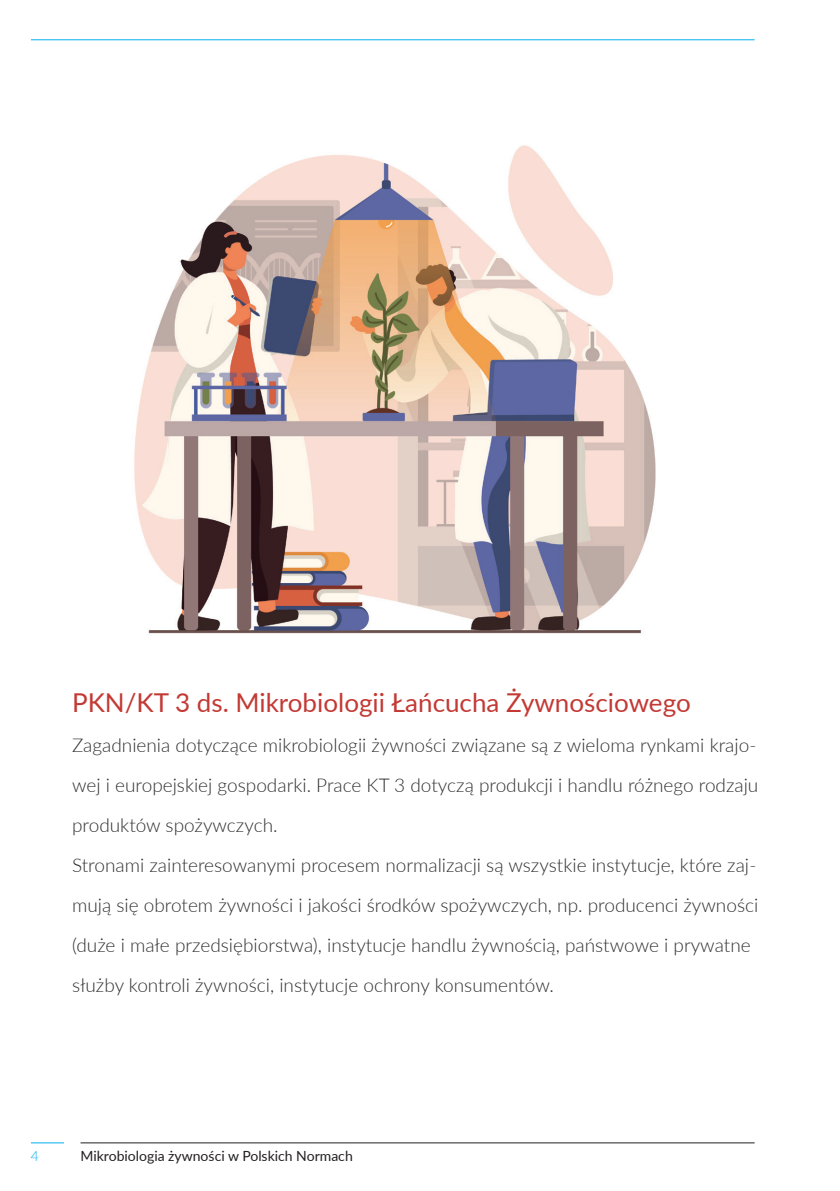
<style>
.page{position:relative;width:840px;height:1191px;background:#fff}
.page>*{position:absolute;margin:0;border:0;box-sizing:border-box;transform-origin:0 0}
.NAGŁÓWEK_AKAPITU_-_b{font:26px "Lato";color:#c33934}
.Tekst_główny{font:300 19px/40px "Lato";color:#312f30;text-align:justify}
.t1{font:14px "Lato";color:#231f20}
.t2{font:300 14px "Lato";color:#00aeef}
</style>
<div class="page">
<hr style="left:80px;top:1142px;width:674px;height:1px;background:#231f20">
<hr style="left:31px;top:39px;width:723px;height:1px;background:#00aeef">
<hr style="left:31px;top:1142px;width:33px;height:1px;background:#00aeef">
<img style="left:134px;top:145px;width:522px;height:489px">
<p class="NAGŁÓWEK_AKAPITU_-_b" style="left:72px;top:684px;width:620px">PKN/KT 3 ds. Mikrobiologii Łańcucha Żywnościowego</p>
<p class="Tekst_główny" style="left:72px;top:724px;width:687px">Zagadnienia dotyczące mikrobiologii żywności związane są z wieloma rynkami krajo&shy;wej i europejskiej gospodarki. Prace KT 3 dotyczą produkcji i handlu różnego rodzaju produktów spożywczych.</p>
<p class="Tekst_główny" style="left:72px;top:844px;width:687px;text-align:left">Stronami zainteresowanymi procesem normalizacji są wszystkie instytucje, które zaj&shy;mują się obrotem żywności i jakości środków spożywczych, np. producenci żywności (duże i małe przedsiębiorstwa), instytucje handlu żywnością, państwowe i prywatne służby kontroli żywności, instytucje ochrony konsumentów.</p>
<p class="t2" style="left:31px;top:1146px;width:10px">4</p>
<p class="t1" style="left:80px;top:1146px;width:273px">Mikrobiologia żywności w Polskich Normach</p>
</div>
